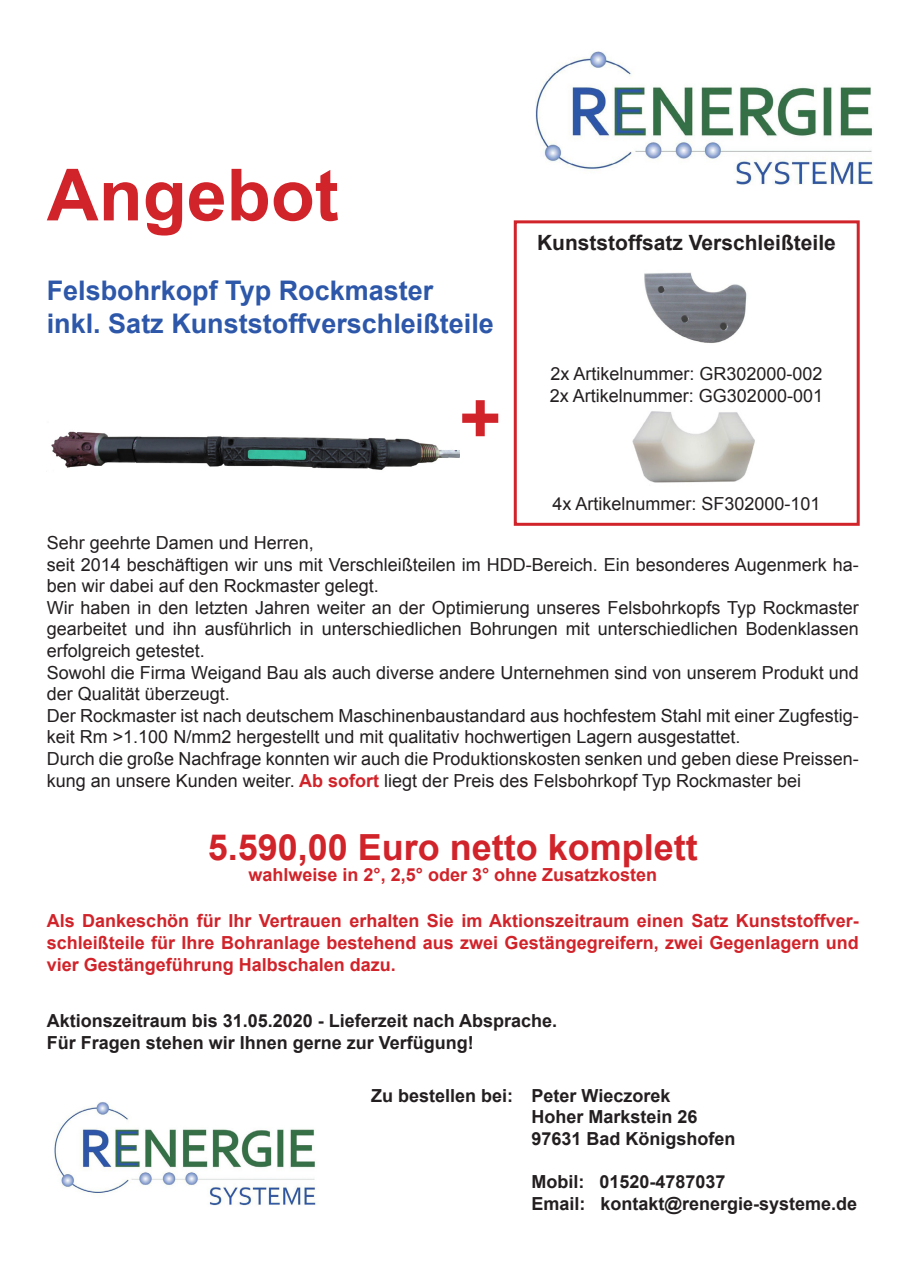
<style>
.page{position:relative;width:910px;height:1280px;background:#fff}
.page>*{position:absolute;margin:0;border:0;box-sizing:border-box;transform-origin:0 0}
.t1{font:700 72px "Arial";color:#d1232a}
.t2{font:700 36px "Arial";color:#d1232a}
.t3{font:700 27px/32.4px "Arial";color:#2d57a9}
.t4{font:700 21px "Arial";color:#231f20}
.t5{font:18px/21.6px "Arial";color:#231f20}
.t6{font:700 18px/21.6px "Arial";color:#d1232a;text-align:justify}
.t7{font:700 18px/21.6px "Arial";color:#231f20}
.s1{font-weight:700;color:#d1232a}
</style>
<div class="page">
<div style="left:514px;top:220px;width:346px;height:306px;border:3px solid #d1232a"></div>
<img style="left:536px;top:51px;width:338px;height:134px">
<img style="left:51px;top:431px;width:408px;height:39px">
<img style="left:54px;top:1102px;width:262px;height:104px">
<img style="left:644px;top:272px;width:103px;height:71px">
<img style="left:632px;top:411px;width:123px;height:72px">
<h1 class="t1" style="left:47px;top:147px;width:293px">Angebot</h1>
<h3 class="t3" style="left:47px;top:275px;width:449px">Felsbohrkopf Typ Rockmaster inkl. Satz Kunststoffverschleißteile</h3>
<h1 class="t1" style="left:459px;top:370px;width:44px">+</h1>
<p class="t4" style="left:537px;top:229px;width:300px">Kunststoffsatz Verschleißteile</p>
<p class="t5" style="left:550px;top:363px;width:275px">2x Artikelnummer: GR302000-002<br>2x Artikelnummer: GG302000-001</p>
<p class="t5" style="left:552px;top:493px;width:270px">4x Artikelnummer: SF302000-101</p>
<p class="t5" style="left:47px;top:532px;width:814px">Sehr geehrte Damen und Herren,<br>seit 2014 beschäftigen wir uns mit Verschleißteilen im HDD-Bereich. Ein besonderes Augenmerk ha&shy;ben wir dabei auf den Rockmaster gelegt.<br>Wir haben in den letzten Jahren weiter an der Optimierung unseres Felsbohrkopfs Typ Rockmaster gearbeitet und ihn ausführlich in unterschiedlichen Bohrungen mit unterschiedlichen Bodenklassen erfolgreich getestet.<br>Sowohl die Firma Weigand Bau als auch diverse andere Unternehmen sind von unserem Produkt und der Qualität überzeugt.<br>Der Rockmaster ist nach deutschem Maschinenbaustandard aus hochfestem Stahl mit einer Zugfestig&shy;keit Rm &gt;1.100 N/mm2 hergestellt und mit qualitativ hochwertigen Lagern ausgestattet.<br>Durch die große Nachfrage konnten wir auch die Produktionskosten senken und geben diese Preissen&shy;kung an unsere Kunden weiter. <span class="s1">Ab sofort</span> liegt der Preis des Felsbohrkopf Typ Rockmaster bei</p>
<h2 class="t2" style="left:208px;top:823px;width:492px">5.590,00 Euro netto komplett</h2>
<p class="t6" style="left:248px;top:865px;width:410px">wahlweise in 2°, 2,5° oder 3° ohne Zusatzkosten</p>
<p class="t6" style="left:47px;top:911px;width:814px">Als Dankeschön für Ihr Vertrauen erhalten Sie im Aktionszeitraum einen Satz Kunststoffver&shy;schleißteile für Ihre Bohranlage bestehend aus zwei Gestängegreifern, zwei Gegenlagern und vier Gestängeführung Halbschalen dazu.</p>
<p class="t7" style="left:47px;top:1011px;width:512px">Aktionszeitraum bis 31.05.2020 - Lieferzeit nach Absprache.<br>Für Fragen stehen wir Ihnen gerne zur Verfügung!</p>
<p class="t7" style="left:531px;top:1085px;width:206px">Peter Wieczorek<br>Hoher Markstein 26<br>97631 Bad Königshofen</p>
<p class="t7" style="left:531px;top:1171px;width:327px">Mobil: 01520-4787037<br>Email: kontakt@renergie-systeme.de</p>
<p class="t7" style="left:371px;top:1085px;width:144px">Zu bestellen bei:</p>
</div>
